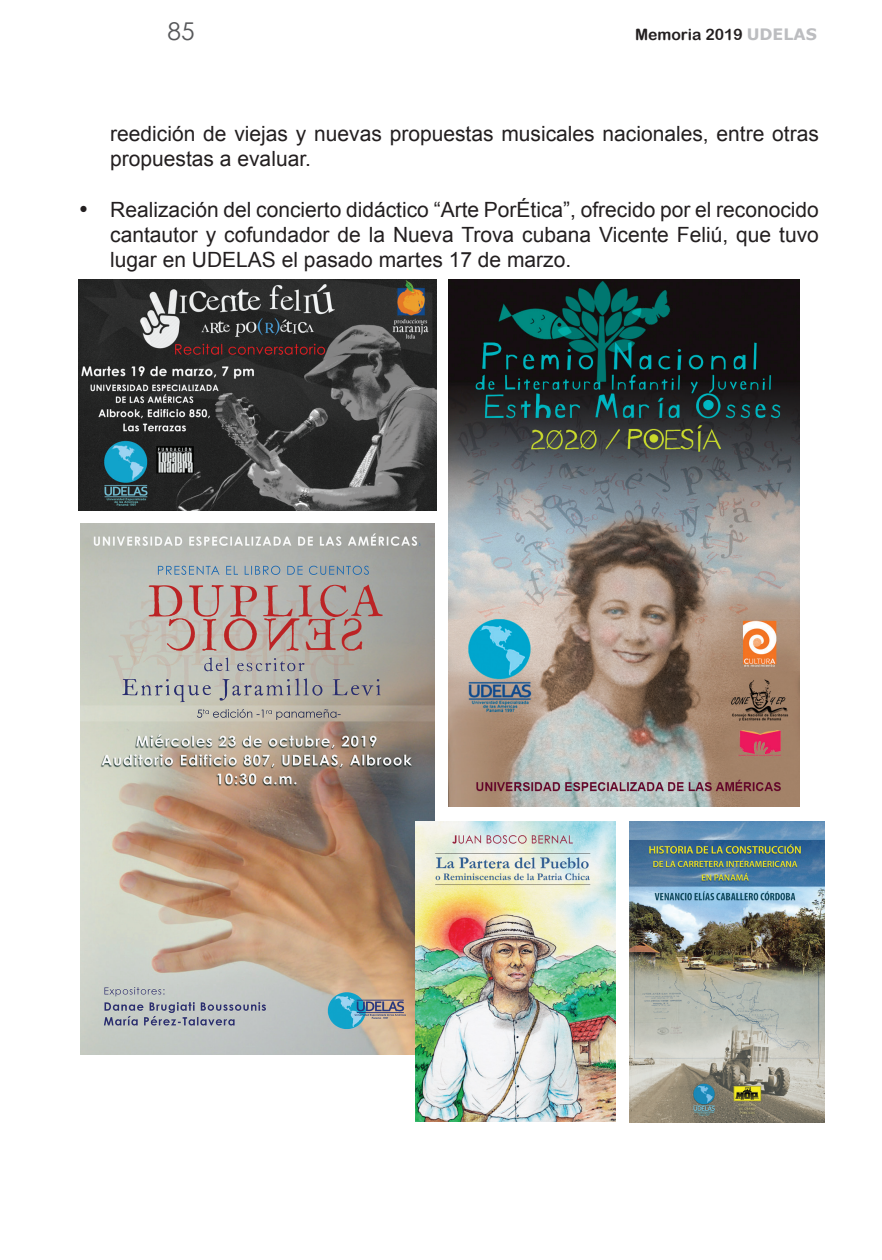
<style>
.page{position:relative;width:882px;height:1260px;background:#fff}
.page>*{position:absolute;margin:0;border:0;box-sizing:border-box;transform-origin:0 0}
.t1{font:24.5px "Century Gothic";color:#57585a}
.t2{font:21px/25.2px "Arial";color:#231f20}
.t3{font:15.75px "Arial Rounded MT Bold";color:#231f20}
.s1{font-family:"Verdana";font-weight:700;color:#bcbdc0}
</style>
<div class="page">
<img style="left:79px;top:279px;width:358px;height:232px">
<img style="left:449px;top:279px;width:351px;height:528px">
<img style="left:80px;top:524px;width:354px;height:530px">
<img style="left:416px;top:821px;width:199px;height:301px">
<img style="left:630px;top:821px;width:194px;height:301px">
<p class="t1" style="left:168px;top:16px;width:29px">85</p>
<p class="t3" style="left:635px;top:25px;width:183px">Memoria 2019 <span class="s1">UDELAS</span></p>
<p class="t2" style="left:110px;top:122px;width:710px">reedición de viejas y nuevas propuestas musicales nacionales, entre otras propuestas a evaluar.</p>
<p class="t2" style="left:110px;top:197px;width:710px;text-align:justify;text-indent:-32px">• Realización del concierto didáctico “Arte PorÉtica”, ofrecido por el reconocido cantautor y cofundador de la Nueva Trova cubana Vicente Feliú, que tuvo lugar en UDELAS el pasado martes 17 de marzo.</p>
</div>
